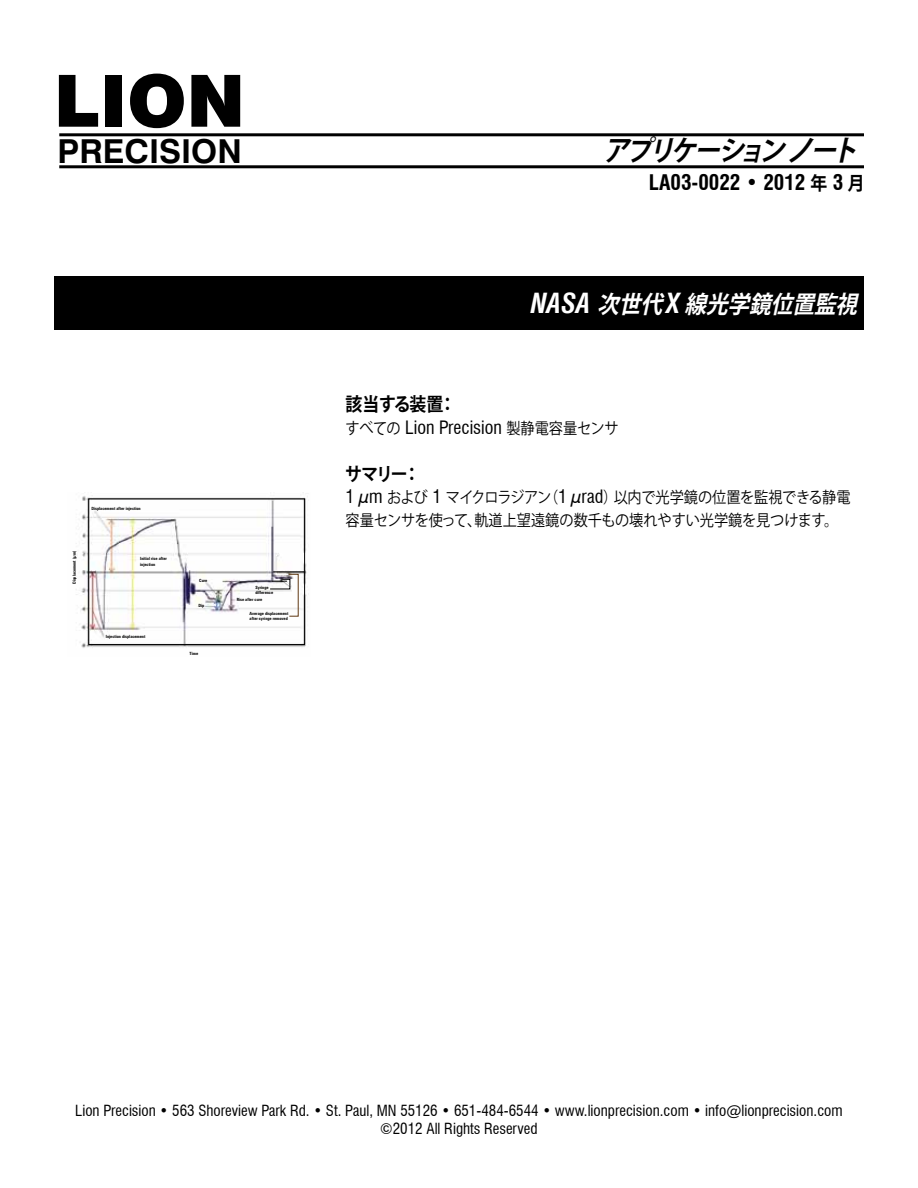
<style>
.page{position:relative;width:918px;height:1188px;background:#fff}
.page>*{position:absolute;margin:0;border:0;box-sizing:border-box;transform-origin:0 0}
.t1{font:900 72px "Swiss 721 BT";color:#000}
.t2{font:700 33px "Swiss 721 BT";color:#000}
.t3{font:italic 700 28.5px "Koz Go Pr 6 N";color:#000;scale:.9 1}
.t4{font:italic 700 24px "Koz Go Pr 6 N";color:#fff;scale:.9 1}
.t5{font:700 condensed 21px "Swiss 721 BT";color:#000}
.t6{font:700 18.75px "Koz Go Pr 6 N";letter-spacing:-.05em;color:#000;scale:.9 1}
.t7{font:condensed 18px "Swiss 721 BT";color:#000}
.t8{font:15.75px/22.5px "Koz Go Pr 6 N";letter-spacing:-.02em;color:#000;scale:.9 1}
.t9{font:condensed 15px/18px "Swiss 721 BT";color:#000;text-align:center}
.t10{font:700 condensed 4.35px/5.2px "Zurich BT";color:#000}
.s1{font-family:"Koz Go Pr 6 N";font-stretch:normal;font-size:18.75px}
.s2{font-family:"Swiss 721 BT";font-stretch:condensed;font-size:27px}
.s3{font-family:"Koz Go Pr 6 N";font-stretch:normal;font-size:15.75px}
.s4{font-family:"Swiss 721 BT";font-stretch:condensed;font-size:18px}
</style>
<div class="page">
<hr style="left:59px;top:133px;width:805px;height:3px;background:#000">
<hr style="left:59px;top:165px;width:805px;height:3px;background:#000">
<div style="left:54px;top:276px;width:810px;height:54px;background:#000"></div>
<img style="left:76px;top:492px;width:232px;height:156px">
<div style="left:88px;top:499px;width:217px;height:146px;border:1px solid #000"></div>
<hr style="left:273px;top:572px;width:31px;height:1px;background:#000">
<svg style="left:270px;top:554px;width:29px;height:63px"></svg>
<h1 class="t1" style="left:54px;top:57px;width:193px">LION</h1>
<h2 class="t2" style="left:57px;top:131px;width:186px">PRECISION</h2>
<p class="t10" style="left:92px;top:505px;width:51px">Displacement after injection</p>
<p class="t10" style="left:72px;top:584px;width:35px;rotate:-90deg">Displacement (µm)</p>
<p class="t10" style="left:140px;top:556px;width:28px">Initial rise after injection</p>
<p class="t10" style="left:106px;top:634px;width:41px">Injection displacement</p>
<p class="t10" style="left:199px;top:577px;width:10px">Cure</p>
<p class="t10" style="left:198px;top:602px;width:7px">Dip</p>
<p class="t10" style="left:190px;top:650px;width:10px">Time</p>
<p class="t10" style="left:255px;top:585px;width:19px">Syringe difference</p>
<p class="t10" style="left:250px;top:611px;width:40px">Average displacement after syringe removed</p>
<p class="t10" style="left:237px;top:597px;width:27px">Rise after cure</p>
<h3 class="t3" style="left:603px;top:134px;width:296px">アプリケーション ノート</h3>
<h3 class="t5" style="left:649px;top:170px;width:217px">LA03-0022 • 2012 <span class="s1">年</span> 3 <span class="s1">月</span></h3>
<h3 class="t4" style="left:531px;top:291px;width:375px"><span class="s2">N A S A</span> 次世代 <span class="s2">X</span> 線光学鏡位置監視</h3>
<h3 class="t6" style="left:346px;top:394px;width:124px">該当する装置：</h3>
<h3 class="t7" style="left:346px;top:416px;width:274px"><span class="s3">すべての</span> Lion Precision <span class="s3">製静電容量センサ</span></h3>
<h3 class="t6" style="left:345px;top:463px;width:85px">サマリー：</h3>
<h3 class="t8" style="left:346px;top:486px;width:563px"><span class="s4">1 µm</span> および <span class="s4">1</span> マイクロラジアン（<span class="s4">1 µrad</span>）以内で光学鏡の位置を監視できる静電容量センサを使って、軌道上望遠鏡の数千もの壊れやすい光学鏡を見つけます。</h3>
<h3 class="t9" style="left:75px;top:1102px;width:769px">Lion Precision • 563 Shoreview Park Rd. • St. Paul, MN 55126 • 651-484-6544 • www.lionprecision.com • info@lionprecision.com ©2012 All Rights Reserved</h3>
</div>
